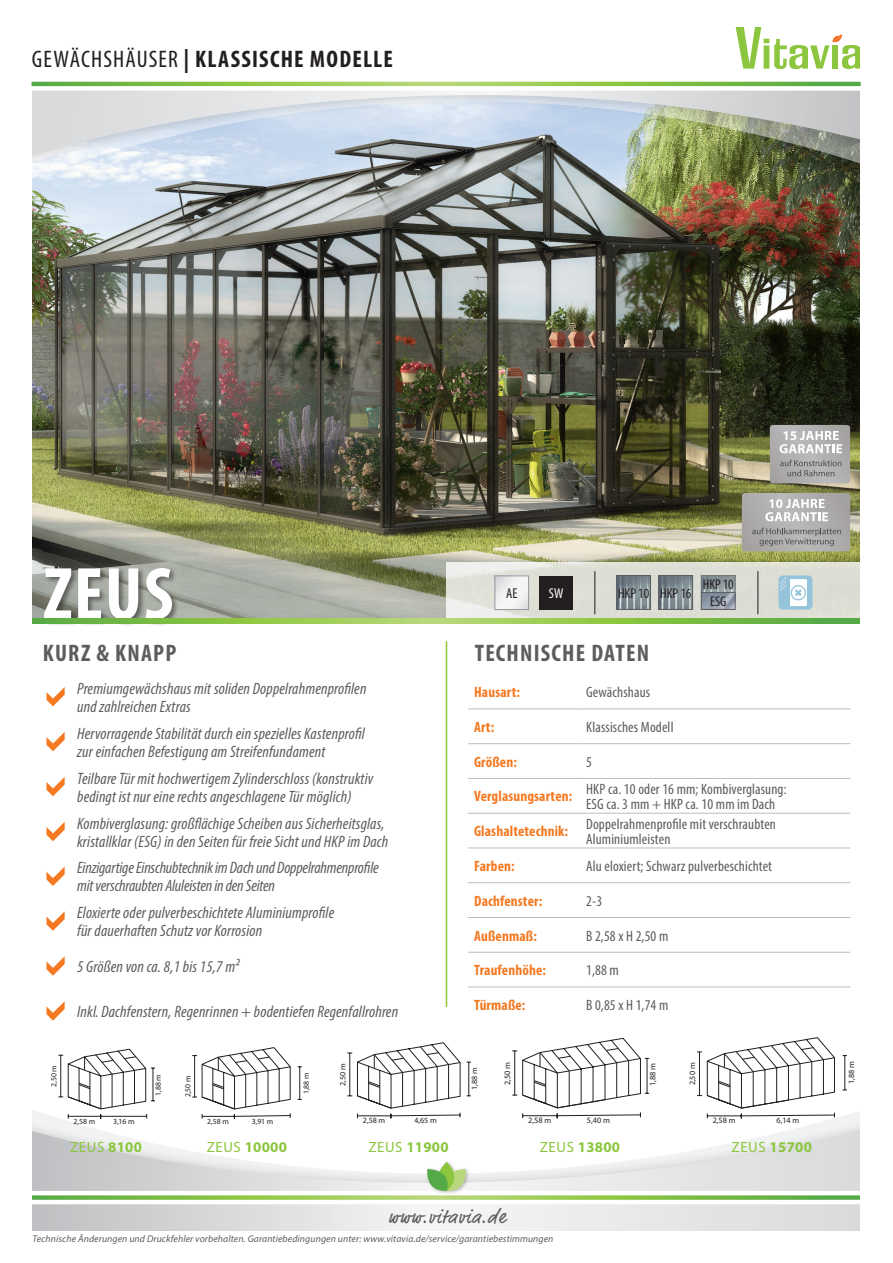
<style>
.page{position:relative;width:893px;height:1263px;background:#fff}
.page>*{position:absolute;margin:0;border:0;box-sizing:border-box;transform-origin:0 0}
.t1{font:700 condensed 75px "Myriad Pro";color:#fff}
.t2{font:700 condensed 24px "Myriad Pro";letter-spacing:.05em;color:#231f20}
.t3{font:700 condensed 24px "Myriad Pro";letter-spacing:.05em;color:#5b5d5e}
.t4{font:19.5px "Market Pro";letter-spacing:.05em;color:#5b5d5e}
.t5{font:italic condensed 16.5px/18px "Myriad Pro";letter-spacing:.01em;color:#5b5d5e}
.t6{font:italic condensed 16.5px/18px "Myriad Pro";letter-spacing:-.01em;color:#5b5d5e}
.t7{font:condensed 15px/15px "Myriad Pro";letter-spacing:.01em;color:#5b5d5e}
.t8{font:700 condensed 15px "Myriad Pro";letter-spacing:.01em;color:#f47921}
.t9{font:700 14.85px "Myriad Pro";letter-spacing:.02em;color:#8bc63e}
.t10{font:14.85px "Myriad Pro";color:#8bc63e}
.t11{font:condensed 14.25px/17px "Myriad Pro";color:#231f20;text-align:center}
.t12{font:condensed 14.25px "Myriad Pro";color:#fff}
.t13{font:italic 9.75px "Myriad Pro";letter-spacing:.01em;color:#5b5d5e}
.t14{font:8.25px "Myriad Pro";color:#231f20}
.t15{font:8.1px "Myriad Pro";color:#231f20}
.t16{font:7.95px "Myriad Pro";color:#231f20}
.t17{font:7.8px "Myriad Pro";color:#231f20}
.s1{font-weight:400}
.s2{font-weight:700}
</style>
<div class="page">
<svg style="left:32px;top:1110px;width:828px;height:121px"></svg>
<svg style="left:32px;top:1206px;width:828px;height:24px"></svg>
<img style="left:32px;top:225px;width:828px;height:394px">
<svg style="left:446px;top:562px;width:414px;height:57px;background:#daddd2"></svg>
<div style="left:43px;top:567px;width:136px;height:60px;background:#231f20;opacity:.54"></div>
<img style="left:32px;top:193px;width:828px;height:32px">
<div style="left:14px;top:80px;width:879px;height:113px;background:#231f20;opacity:.15"></div>
<svg style="left:32px;top:27px;width:829px;height:129px"></svg>
<svg style="left:32px;top:619px;width:828px;height:4px;background:#87c14f"></svg>
<div style="left:0;top:0;width:32px;height:1263px;background:#fff"></div>
<div style="left:861px;top:0;width:32px;height:1263px;background:#fff"></div>
<svg style="left:46px;top:687px;width:19px;height:19px"></svg>
<svg style="left:46px;top:732px;width:19px;height:19px"></svg>
<svg style="left:46px;top:777px;width:19px;height:19px"></svg>
<svg style="left:46px;top:822px;width:19px;height:19px"></svg>
<svg style="left:46px;top:866px;width:19px;height:20px"></svg>
<svg style="left:46px;top:911px;width:19px;height:20px"></svg>
<svg style="left:46px;top:956px;width:19px;height:20px"></svg>
<svg style="left:46px;top:1001px;width:19px;height:20px"></svg>
<hr style="left:446px;top:641px;width:1px;height:366px;background:#8bc63e">
<div style="left:425px;top:1160px;width:45px;height:36px;background:#fff"></div>
<svg style="left:32px;top:1162px;width:828px;height:44px"></svg>
<svg style="left:31px;top:75px;width:830px;height:18px"></svg>
<svg style="left:742px;top:493px;width:108px;height:58px;background:#b0afaf"></svg>
<svg style="left:770px;top:425px;width:80px;height:58px;background:#b4b3b3"></svg>
<hr style="left:468px;top:708px;width:112px;height:1px;background:#bcbdc0">
<hr style="left:580px;top:708px;width:270px;height:1px;background:#bcbdc0">
<hr style="left:468px;top:743px;width:112px;height:1px;background:#bcbdc0">
<hr style="left:580px;top:743px;width:270px;height:1px;background:#bcbdc0">
<hr style="left:468px;top:778px;width:112px;height:1px;background:#bcbdc0">
<hr style="left:580px;top:778px;width:270px;height:1px;background:#bcbdc0">
<hr style="left:468px;top:813px;width:112px;height:1px;background:#bcbdc0">
<hr style="left:580px;top:813px;width:270px;height:1px;background:#bcbdc0">
<hr style="left:468px;top:847px;width:112px;height:1px;background:#bcbdc0">
<hr style="left:580px;top:847px;width:270px;height:1px;background:#bcbdc0">
<hr style="left:468px;top:882px;width:112px;height:1px;background:#bcbdc0">
<hr style="left:580px;top:882px;width:270px;height:1px;background:#bcbdc0">
<hr style="left:468px;top:917px;width:112px;height:1px;background:#bcbdc0">
<hr style="left:580px;top:917px;width:270px;height:1px;background:#bcbdc0">
<hr style="left:468px;top:952px;width:112px;height:1px;background:#bcbdc0">
<hr style="left:580px;top:952px;width:270px;height:1px;background:#bcbdc0">
<hr style="left:468px;top:987px;width:112px;height:1px;background:#bcbdc0">
<hr style="left:580px;top:987px;width:270px;height:1px;background:#bcbdc0">
<svg style="left:192px;top:1047px;width:110px;height:73px"></svg>
<svg style="left:58px;top:1049px;width:97px;height:70px"></svg>
<svg style="left:347px;top:1042px;width:124px;height:77px"></svg>
<svg style="left:511px;top:1037px;width:139px;height:82px"></svg>
<svg style="left:696px;top:1037px;width:152px;height:82px"></svg>
<hr style="left:757px;top:571px;width:2px;height:43px;background:#5b5d5e">
<hr style="left:594px;top:571px;width:1px;height:43px;background:#5b5d5e">
<svg style="left:497px;top:578px;width:30px;height:30px"></svg>
<div style="left:495px;top:576px;width:34px;height:34px;border:1px solid #939598"></div>
<div style="left:539px;top:576px;width:34px;height:33px;background:#231f20"></div>
<div style="left:778px;top:575px;width:34px;height:34px;background:#94c3da;border-radius:4px"></div>
<svg style="left:780px;top:577px;width:27px;height:29px"></svg>
<img style="left:619px;top:577px;width:30px;height:30px">
<div style="left:617px;top:575px;width:34px;height:34px;border:1px solid #5b5d5e"></div>
<img style="left:661px;top:577px;width:30px;height:30px">
<div style="left:659px;top:575px;width:34px;height:34px;border:1px solid #5b5d5e"></div>
<img style="left:703px;top:577px;width:30px;height:13px">
<div style="left:701px;top:575px;width:34px;height:17px;border:1px solid #5b5d5e"></div>
<svg style="left:703px;top:594px;width:30px;height:13px"></svg>
<div style="left:701px;top:592px;width:34px;height:17px;border:1px solid #5b5d5e"></div>
<h2 class="t2" style="left:32px;top:44px;width:363px"><span class="s1">GEWÄCHSHÄUSER</span> | KLASSISCHE MODELLE</h2>
<h1 class="t1" style="left:43px;top:547px;width:132px">ZEUS</h1>
<h2 class="t3" style="left:43px;top:638px;width:135px">KURZ &amp; KNAPP</h2>
<p class="t5" style="left:77px;top:679px;width:291px">Premiumgewächshaus mit soliden Doppelrahmenprofilen und zahlreichen Extras</p>
<p class="t5" style="left:77px;top:724px;width:289px">Hervorragende Stabilität durch ein spezielles Kastenprofil zur einfachen Befestigung am Streifenfundament</p>
<p class="t5" style="left:77px;top:769px;width:298px">Teilbare Tür mit hochwertigem Zylinderschloss (konstruktiv bedingt ist nur eine rechts angeschlagene Tür möglich)</p>
<p class="t5" style="left:77px;top:814px;width:313px">Kombiverglasung: großflächige Scheiben aus Sicherheitsglas, kristallklar (ESG) in den Seiten für freie Sicht und HKP im Dach</p>
<p class="t6" style="left:77px;top:859px;width:303px">Einzigartige Einschubtechnik im Dach und Doppelrahmenprofile mit verschraubten Aluleisten in den Seiten</p>
<p class="t5" style="left:77px;top:903px;width:259px">Eloxierte oder pulverbeschichtete Aluminiumprofile für dauerhaften Schutz vor Korrosion</p>
<p class="t5" style="left:77px;top:957px;width:164px">5 Größen von ca. 8,1 bis 15,7 m²</p>
<p class="t5" style="left:77px;top:1002px;width:323px">Inkl. Dachfenstern, Regenrinnen + bodentiefen Regenfallrohren</p>
<p class="t17" style="left:49px;top:1087px;width:23px;rotate:-90deg">2,50 m</p>
<p class="t17" style="left:74px;top:1116px;width:23px">2,58 m</p>
<p class="t17" style="left:113px;top:1116px;width:23px">3,16 m</p>
<p class="t17" style="left:154px;top:1096px;width:23px;rotate:-90deg">1,88 m</p>
<p class="t17" style="left:183px;top:1097px;width:23px;rotate:-90deg">2,50 m</p>
<p class="t17" style="left:207px;top:1116px;width:23px">2,58 m</p>
<p class="t17" style="left:252px;top:1116px;width:23px">3,91 m</p>
<p class="t17" style="left:301px;top:1094px;width:23px;rotate:-90deg">1,88 m</p>
<p class="t16" style="left:338px;top:1086px;width:24px;rotate:-90deg">2,50 m</p>
<p class="t16" style="left:363px;top:1116px;width:24px">2,58 m</p>
<p class="t16" style="left:414px;top:1116px;width:24px">4,65 m</p>
<p class="t11" style="left:506px;top:585px;width:13px">AE</p>
<p class="t12" style="left:549px;top:585px;width:16px">SW</p>
<p class="t11" style="left:618px;top:584px;width:75px">HKP 10 HKP 16</p>
<p class="t11" style="left:703px;top:576px;width:32px">HKP 10<br>ESG</p>
<h2 class="t3" style="left:475px;top:638px;width:176px">TECHNISCHE DATEN</h2>
<p class="t8" style="left:474px;top:683px;width:47px">Hausart:</p>
<p class="t7" style="left:586px;top:684px;width:66px">Gewächshaus</p>
<p class="t8" style="left:474px;top:717px;width:22px">Art:</p>
<p class="t7" style="left:586px;top:719px;width:89px">Klassisches Modell</p>
<p class="t8" style="left:474px;top:752px;width:44px">Größen:</p>
<p class="t7" style="left:586px;top:754px;width:7px">5</p>
<p class="t8" style="left:474px;top:787px;width:100px">Verglasungsarten:</p>
<p class="t7" style="left:586px;top:781px;width:202px">HKP ca. 10 oder 16 mm; Kombiverglasung:<br>ESG ca. 3 mm + HKP ca. 10 mm im Dach</p>
<p class="t8" style="left:474px;top:822px;width:95px">Glashaltetechnik:</p>
<p class="t7" style="left:586px;top:816px;width:191px">Doppelrahmenprofile mit verschraubten<br>Aluminiumleisten</p>
<p class="t8" style="left:474px;top:857px;width:42px">Farben:</p>
<p class="t7" style="left:586px;top:858px;width:187px">Alu eloxiert; Schwarz pulverbeschichtet</p>
<p class="t8" style="left:474px;top:891px;width:70px">Dachfenster:</p>
<p class="t7" style="left:586px;top:893px;width:18px">2-3</p>
<p class="t8" style="left:474px;top:926px;width:64px">Außenmaß:</p>
<p class="t7" style="left:586px;top:928px;width:84px">B 2,58 x H 2,50 m</p>
<p class="t8" style="left:474px;top:961px;width:73px">Traufenhöhe:</p>
<p class="t7" style="left:586px;top:962px;width:34px">1,88 m</p>
<p class="t8" style="left:474px;top:996px;width:53px">Türmaße:</p>
<p class="t7" style="left:586px;top:997px;width:84px">B 0,85 x H 1,74 m</p>
<p class="t16" style="left:470px;top:1090px;width:24px;rotate:-90deg">1,88 m</p>
<p class="t14" style="left:502px;top:1085px;width:25px;rotate:-90deg">2,50 m</p>
<p class="t14" style="left:528px;top:1115px;width:25px">2,58 m</p>
<p class="t14" style="left:587px;top:1115px;width:25px">5,40 m</p>
<p class="t14" style="left:648px;top:1086px;width:25px;rotate:-90deg">1,88 m</p>
<p class="t15" style="left:687px;top:1085px;width:24px;rotate:-90deg">2,50 m</p>
<p class="t15" style="left:713px;top:1116px;width:24px">2,58 m</p>
<p class="t15" style="left:776px;top:1116px;width:24px">6,14 m</p>
<p class="t10" style="left:70px;top:1138px;width:73px">ZEUS <span class="s2">8100</span></p>
<p class="t9" style="left:207px;top:1137px;width:82px"><span class="s1">ZEUS</span> 10000</p>
<p class="t9" style="left:368px;top:1137px;width:82px"><span class="s1">ZEUS</span> 11900</p>
<p class="t9" style="left:540px;top:1137px;width:82px"><span class="s1">ZEUS</span> 13800</p>
<p class="t9" style="left:732px;top:1137px;width:82px"><span class="s1">ZEUS</span> 15700</p>
<p class="t4" style="left:388px;top:1203px;width:118px">www.vitavia.de</p>
<p class="t13" style="left:33px;top:1233px;width:522px">Technische Änderungen und Druckfehler vorbehalten. Garantiebedingungen unter: www.vitavia.de/service/garantiebestimmungen</p>
<p class="t15" style="left:846px;top:1084px;width:24px;rotate:-90deg">1,88 m</p>
</div>
